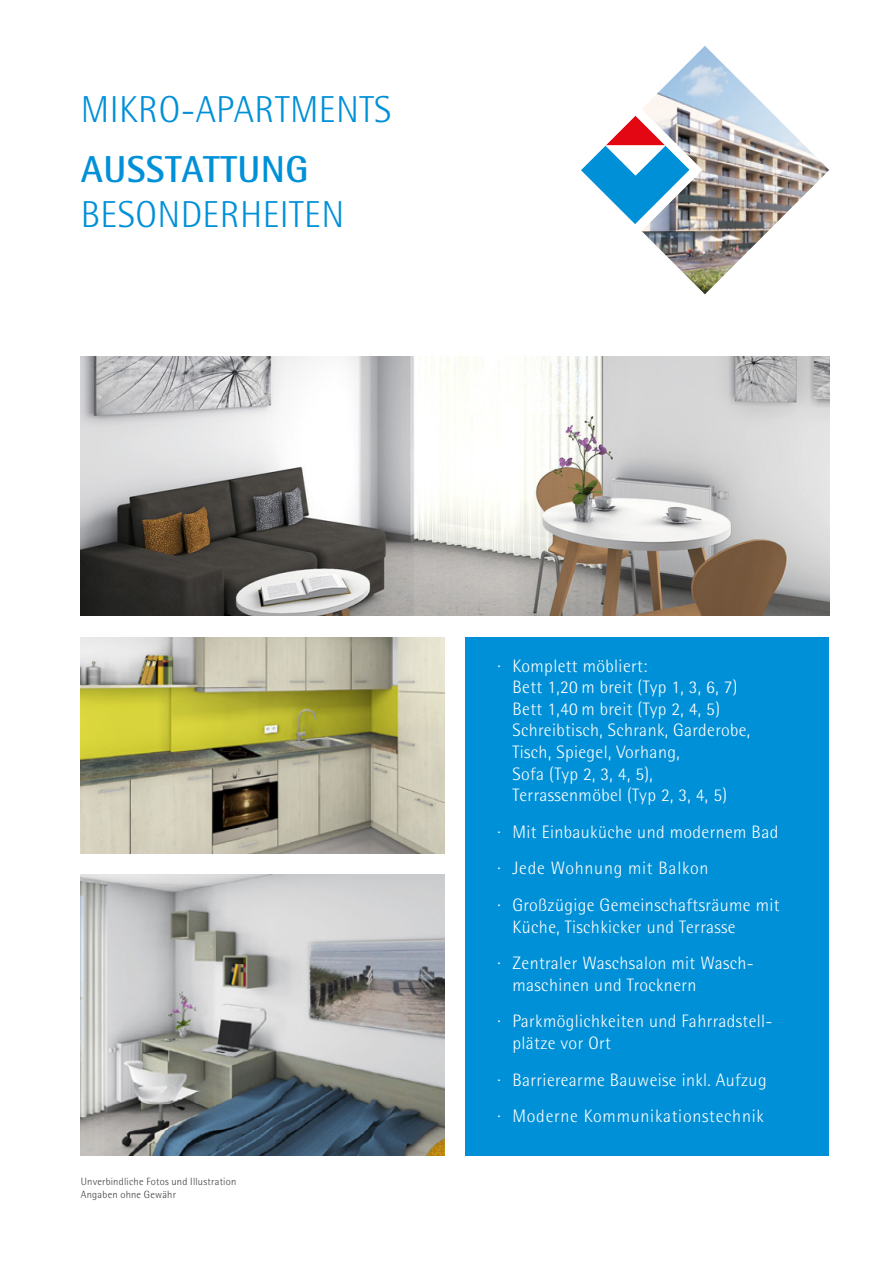
<style>
.page{position:relative;width:893px;height:1263px;background:#fff}
.page>*{position:absolute;margin:0;border:0;box-sizing:border-box;transform-origin:0 0}
.t1{font:300 37.5px "Rotis Semi Sans Std";letter-spacing:.01em;color:#0090d7}
.t2{font:700 37.5px "Rotis Semi Sans Std";letter-spacing:.01em;color:#0090d7}
.t3{font:300 18px/21.6px "Rotis Semi Sans Std";letter-spacing:.02em;color:#fff}
.t4{font:300 10.5px/12.6px "Rotis Semi Sans Std";letter-spacing:.02em;color:#3c3c3b}
</style>
<div class="page">
<img style="left:81px;top:356px;width:748px;height:260px">
<img style="left:81px;top:875px;width:363px;height:281px">
<img style="left:81px;top:637px;width:363px;height:216px">
<div style="left:466px;top:637px;width:363px;height:519px;background:#0090d7"></div>
<img style="left:642px;top:46px;width:187px;height:248px">
<svg style="left:581px;top:116px;width:108px;height:108px"></svg>
<h1 class="t1" style="left:81px;top:88px;width:312px">MIKRO-APARTMENTS</h1>
<h1 class="t2" style="left:81px;top:146px;width:229px">AUSSTATTUNG</h1>
<h1 class="t1" style="left:81px;top:193px;width:265px">BESONDERHEITEN</h1>
<p class="t4" style="left:81px;top:1176px;width:157px">Unverbindliche Fotos und Illustration<br>Angaben ohne Gewähr</p>
<p class="t3" style="left:512px;top:655px;width:239px;text-indent:-15px">· Komplett möbliert:<br>Bett 1,20 m breit (Typ 1, 3, 6, 7)<br>Bett 1,40 m breit (Typ 2, 4, 5)<br>Schreibtisch, Schrank, Garderobe,<br>Tisch, Spiegel, Vorhang,<br>Sofa (Typ 2, 3, 4, 5),<br>Terrassenmöbel (Typ 2, 3, 4, 5)</p>
<p class="t3" style="left:497px;top:814px;width:284px;line-height:36.6px">· Mit Einbauküche und modernem Bad · Jede Wohnung mit Balkon<br>· Großzügige Gemeinschaftsräume mit</p>
<p class="t3" style="left:497px;top:908px;width:258px;line-height:36.6px;text-align:center">Küche, Tischkicker und Terrasse<br>· Zentraler Waschsalon mit Wasch-</p>
<p class="t3" style="left:497px;top:967px;width:276px;line-height:36.6px;text-indent:15px">maschinen und Trocknern<br>· Parkmöglichkeiten und Fahrradstell-</p>
<p class="t3" style="left:497px;top:1025px;width:271px;line-height:36.6px;text-indent:15px">plätze vor Ort<br>· Barrierearme Bauweise inkl. Aufzug · Moderne Kommunikationstechnik</p>
</div>
